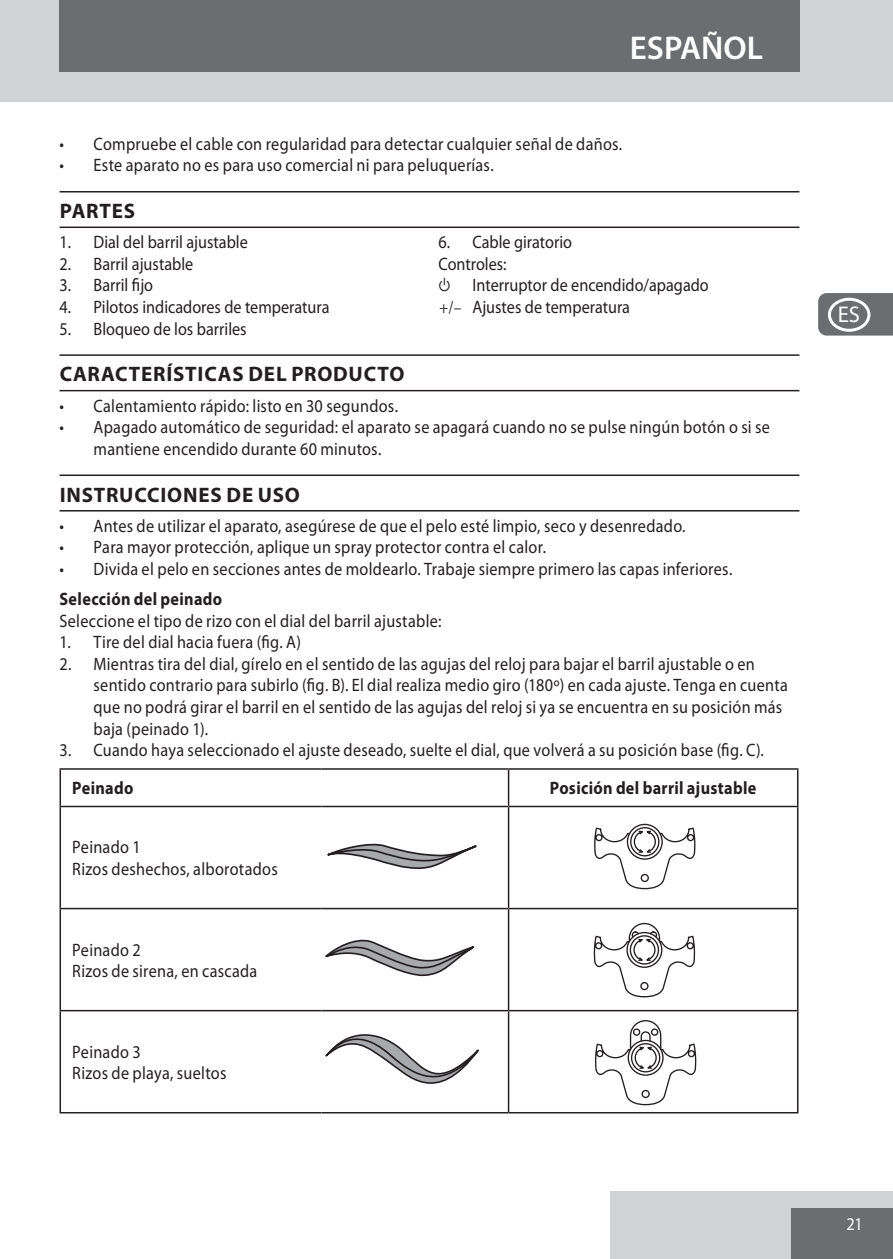
<style>
.page{position:relative;width:893px;height:1259px;background:#fff}
.page>*{position:absolute;margin:0;border:0;box-sizing:border-box;transform-origin:0 0}
.t1{font:600 33px "Myriad Pro";color:#fff}
.t2{font:22.8px "Myriad Pro";color:#fff}
.heading{font:700 21px "Myriad Pro";letter-spacing:.035em;color:#231f20}
.default{font:18px/21.6px "Myriad Pro";letter-spacing:.015em;color:#231f20;scale:.9 1}
.Parts{font:18px "Myriad Pro";color:#231f20;scale:.9 1}
.default-2{font:700 18px "Myriad Pro";letter-spacing:.02em;color:#231f20;scale:.9 1}
.Subheading{font:700 18px "Myriad Pro";letter-spacing:.02em;color:#231f20;scale:.9 1}
.t3{font:18px "Myriad Pro";color:#fff;scale:.9 1}
.s1{font-family:"Myriad Dribsn Drabs"}
.s2{font-family:"Minion Pro"}
</style>
<div class="page">
<div style="left:611px;top:1191px;width:282px;height:68px;background:#d1d2d4"></div>
<div style="left:791px;top:1208px;width:102px;height:51px;background:#6c6d70"></div>
<div style="left:0;top:0;width:893px;height:102px;background:#d1d2d4"></div>
<div style="left:59px;top:0;width:740px;height:72px;background:#6c6d70"></div>
<hr style="left:60px;top:191px;width:739px;height:1px;background:#231f20">
<hr style="left:60px;top:226px;width:739px;height:2px;background:#231f20">
<hr style="left:60px;top:354px;width:739px;height:2px;background:#231f20">
<hr style="left:60px;top:390px;width:739px;height:1px;background:#231f20">
<hr style="left:60px;top:474px;width:739px;height:2px;background:#231f20">
<hr style="left:60px;top:510px;width:739px;height:1px;background:#231f20">
<hr style="left:60px;top:768px;width:261px;height:1px;background:#231f20">
<hr style="left:60px;top:769px;width:1px;height:36px;background:#231f20">
<hr style="left:321px;top:768px;width:188px;height:1px;background:#231f20">
<hr style="left:509px;top:768px;width:289px;height:1px;background:#231f20">
<hr style="left:508px;top:769px;width:1px;height:36px;background:#231f20">
<hr style="left:797px;top:769px;width:1px;height:36px;background:#231f20">
<hr style="left:60px;top:805px;width:261px;height:2px;background:#231f20">
<hr style="left:60px;top:807px;width:1px;height:101px;background:#231f20">
<hr style="left:321px;top:805px;width:188px;height:2px;background:#231f20">
<hr style="left:509px;top:805px;width:289px;height:2px;background:#231f20">
<hr style="left:508px;top:807px;width:1px;height:101px;background:#231f20">
<hr style="left:797px;top:807px;width:1px;height:101px;background:#231f20">
<hr style="left:60px;top:908px;width:261px;height:1px;background:#231f20">
<hr style="left:60px;top:909px;width:1px;height:101px;background:#231f20">
<hr style="left:321px;top:908px;width:188px;height:1px;background:#231f20">
<hr style="left:509px;top:908px;width:289px;height:1px;background:#231f20">
<hr style="left:508px;top:909px;width:1px;height:101px;background:#231f20">
<hr style="left:797px;top:909px;width:1px;height:101px;background:#231f20">
<hr style="left:60px;top:1010px;width:261px;height:1px;background:#231f20">
<hr style="left:60px;top:1011px;width:1px;height:101px;background:#231f20">
<hr style="left:321px;top:1010px;width:188px;height:1px;background:#231f20">
<hr style="left:509px;top:1010px;width:289px;height:1px;background:#231f20">
<hr style="left:508px;top:1011px;width:1px;height:101px;background:#231f20">
<hr style="left:797px;top:1011px;width:1px;height:101px;background:#231f20">
<hr style="left:60px;top:1112px;width:261px;height:1px;background:#231f20">
<hr style="left:321px;top:1112px;width:188px;height:1px;background:#231f20">
<hr style="left:509px;top:1112px;width:289px;height:1px;background:#231f20">
<svg style="left:327px;top:843px;width:150px;height:26px"></svg>
<div style="left:627px;top:823px;width:36px;height:36px;border:1px solid #231f20;border-radius:50%"></div>
<svg style="left:594px;top:826px;width:101px;height:64px"></svg>
<svg style="left:325px;top:939px;width:149px;height:38px"></svg>
<svg style="left:594px;top:923px;width:101px;height:75px"></svg>
<svg style="left:325px;top:1034px;width:154px;height:50px"></svg>
<svg style="left:595px;top:1020px;width:101px;height:86px"></svg>
<svg style="left:818px;top:293px;width:75px;height:42px"></svg>
<div style="left:828px;top:128px;width:42px;height:34px;border:3px solid #fff;border-radius:50%"></div>
<div style="left:828px;top:170px;width:42px;height:34px;border:3px solid #fff;border-radius:50%"></div>
<div style="left:828px;top:213px;width:42px;height:34px;border:3px solid #fff;border-radius:50%"></div>
<div style="left:828px;top:255px;width:42px;height:34px;border:3px solid #fff;border-radius:50%"></div>
<div style="left:828px;top:298px;width:42px;height:34px;border:3px solid #fff;border-radius:50%"></div>
<div style="left:828px;top:340px;width:42px;height:34px;border:3px solid #fff;border-radius:50%"></div>
<div style="left:828px;top:383px;width:42px;height:34px;border:3px solid #fff;border-radius:50%"></div>
<div style="left:828px;top:425px;width:42px;height:34px;border:3px solid #fff;border-radius:50%"></div>
<div style="left:828px;top:468px;width:42px;height:34px;border:3px solid #fff;border-radius:50%"></div>
<div style="left:828px;top:510px;width:42px;height:34px;border:3px solid #fff;border-radius:50%"></div>
<div style="left:828px;top:553px;width:42px;height:34px;border:3px solid #fff;border-radius:50%"></div>
<div style="left:828px;top:595px;width:42px;height:34px;border:3px solid #fff;border-radius:50%"></div>
<div style="left:828px;top:638px;width:42px;height:34px;border:3px solid #fff;border-radius:50%"></div>
<div style="left:828px;top:680px;width:42px;height:34px;border:3px solid #fff;border-radius:50%"></div>
<div style="left:828px;top:723px;width:42px;height:34px;border:3px solid #fff;border-radius:50%"></div>
<div style="left:828px;top:765px;width:42px;height:34px;border:3px solid #fff;border-radius:50%"></div>
<div style="left:828px;top:808px;width:42px;height:34px;border:3px solid #fff;border-radius:50%"></div>
<div style="left:828px;top:850px;width:42px;height:34px;border:3px solid #fff;border-radius:50%"></div>
<div style="left:828px;top:893px;width:42px;height:34px;border:3px solid #fff;border-radius:50%"></div>
<div style="left:828px;top:935px;width:42px;height:34px;border:3px solid #fff;border-radius:50%"></div>
<div style="left:828px;top:978px;width:42px;height:34px;border:3px solid #fff;border-radius:50%"></div>
<div style="left:828px;top:1020px;width:42px;height:34px;border:3px solid #fff;border-radius:50%"></div>
<div style="left:828px;top:1063px;width:42px;height:34px;border:3px solid #fff;border-radius:50%"></div>
<div style="left:828px;top:1106px;width:42px;height:34px;border:3px solid #fff;border-radius:50%"></div>
<div style="left:828px;top:1148px;width:42px;height:34px;border:3px solid #fff;border-radius:50%"></div>
<p class="t1" style="left:630px;top:27px;width:135px">ESPAÑOL</p>
<p class="default" style="left:60px;top:132px;width:627px">• Compruebe el cable con regularidad para detectar cualquier señal de daños.</p>
<p class="default" style="left:60px;top:154px;width:484px">• Este aparato no es para uso comercial ni para peluquerías.</p>
<p class="heading" style="left:60px;top:197px;width:77px">PARTES</p>
<p class="default" style="left:60px;top:231px;width:211px">1. Dial del barril ajustable</p>
<p class="default" style="left:60px;top:253px;width:150px">2. Barril ajustable</p>
<p class="default" style="left:60px;top:274px;width:106px">3. Barril fijo</p>
<p class="default" style="left:60px;top:296px;width:301px">4. Pilotos indicadores de temperatura</p>
<p class="default" style="left:60px;top:317px;width:209px">5. Bloqueo de los barriles</p>
<p class="default" style="left:438px;top:231px;width:150px">6. Cable giratorio</p>
<p class="Parts" style="left:438px;top:253px;width:77px">Controles:</p>
<p class="Parts" style="left:438px;top:274px;width:302px"><span class="s1">C</span> Interruptor de encendido/apagado</p>
<p class="Parts" style="left:439px;top:296px;width:214px"><span class="s2">+/–</span> Ajustes de temperatura</p>
<p class="heading" style="left:60px;top:360px;width:346px">CARACTERÍSTICAS DEL PRODUCTO</p>
<p class="default" style="left:60px;top:394px;width:378px">• Calentamiento rápido: listo en 30 segundos.</p>
<p class="default" style="left:94px;top:416px;width:753px;text-indent:-34px">• Apagado automático de seguridad: el aparato se apagará cuando no se pulse ningún botón o si se mantiene encendido durante 60 minutos.</p>
<p class="heading" style="left:60px;top:481px;width:242px">INSTRUCCIONES DE USO</p>
<p class="default" style="left:60px;top:514px;width:697px">• Antes de utilizar el aparato, asegúrese de que el pelo esté limpio, seco y desenredado.</p>
<p class="default" style="left:60px;top:536px;width:542px">• Para mayor protección, aplique un spray protector contra el calor.</p>
<p class="default" style="left:60px;top:558px;width:749px">• Divida el pelo en secciones antes de moldearlo. Trabaje siempre primero las capas inferiores.</p>
<p class="Subheading" style="left:60px;top:587px;width:182px">Selección del peinado</p>
<p class="default" style="left:60px;top:609px;width:426px">Seleccione el tipo de rizo con el dial del barril ajustable:</p>
<p class="default" style="left:60px;top:631px;width:270px">1. Tire del dial hacia fuera (fig. A)</p>
<p class="default" style="left:94px;top:652px;width:773px;text-indent:-34px">2. Mientras tira del dial, gírelo en el sentido de las agujas del reloj para bajar el barril ajustable o en sentido contrario para subirlo (fig. B). El dial realiza medio giro (180º) en cada ajuste. Tenga en cuenta que no podrá girar el barril en el sentido de las agujas del reloj si ya se encuentra en su posición más baja (peinado 1).</p>
<p class="default" style="left:60px;top:739px;width:784px">3. Cuando haya seleccionado el ajuste deseado, suelte el dial, que volverá a su posición base (fig. C).</p>
<p class="default-2" style="left:72px;top:776px;width:70px">Peinado</p>
<p class="default-2" style="left:550px;top:776px;width:231px">Posición del barril ajustable</p>
<p class="default" style="left:72px;top:836px;width:78px">Peinado 1</p>
<p class="default" style="left:72px;top:858px;width:230px">Rizos deshechos, alborotados</p>
<p class="default" style="left:72px;top:938px;width:78px">Peinado 2</p>
<p class="default" style="left:72px;top:960px;width:207px">Rizos de sirena, en cascada</p>
<p class="default" style="left:72px;top:1040px;width:78px">Peinado 3</p>
<p class="default" style="left:72px;top:1062px;width:173px">Rizos de playa, sueltos</p>
<p class="t2" style="left:838px;top:300px;width:24px">ES</p>
<p class="t3" style="left:847px;top:1212px;width:19px">21</p>
</div>
